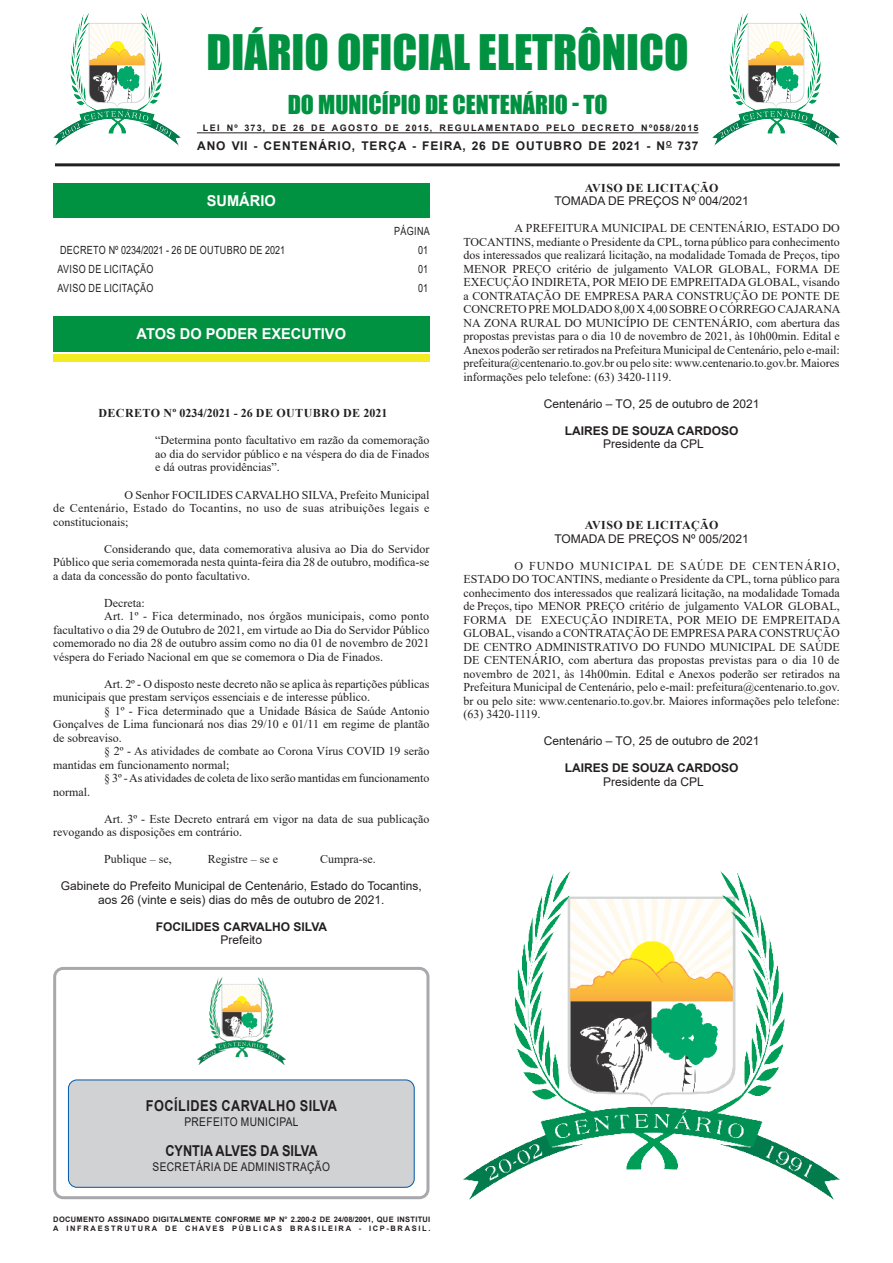
<style>
.page{position:relative;width:893px;height:1263px;background:#fff}
.page>*{position:absolute;margin:0;border:0;box-sizing:border-box;transform-origin:0 0}
.t1{font:45px "Impact";color:#009241}
.t2{font:24px "Impact";color:#009241}
.Chancela{font:700 15px "Arial";color:#fff}
.t3{font:700 15px "Arial";letter-spacing:.035em;color:#231f20;scale:.85 1}
.t4{font:700 15px "Arial";color:#231f20;scale:.85 1}
.CORPO_DE_TEXTO{font:12px/13.5px "Times New Roman";color:#231f20;text-align:justify}
.CIDADE{font:12px/13.5px "Arial";color:#231f20;text-align:center}
.EMENTA{font:12px/13.5px "Times New Roman";color:#231f20;text-align:justify}
.CARGO{font:12px "Arial";color:#231f20}
.TITULOS{font:700 12px "Times New Roman";letter-spacing:.035em;color:#231f20}
.NOME{font:700 12px "Arial";color:#231f20}
.NOME-2{font:700 12px "Arial";letter-spacing:.075em;color:#231f20}
.CIDADE-2{font:12px "Arial";letter-spacing:.035em;color:#231f20;scale:.85 1}
.Sumario{font:11.25px "Arial";letter-spacing:.035em;color:#231f20;scale:.8 1}
.t5{font:700 9px "Arial";letter-spacing:.155em;color:#231f20}
.t6{font:700 7.5px "Arial";letter-spacing:.04em;color:#231f20}
.t7{font:700 7.5px "Arial";letter-spacing:.225em;color:#231f20}
</style>
<div class="page">
<hr style="left:55px;top:163px;width:785px;height:3px;background:#231f20">
<hr style="left:197px;top:132px;width:501px;height:1px;background:#231f20">
<img style="left:712px;top:13px;width:128px;height:133px">
<img style="left:53px;top:13px;width:128px;height:133px">
<div style="left:53px;top:184px;width:376px;height:34px;background:#009241"></div>
<div style="left:53px;top:354px;width:376px;height:7px;background:#f4ec23"></div>
<div style="left:53px;top:316px;width:376px;height:36px;background:#009241"></div>
<div style="left:53px;top:967px;width:376px;height:232px;border:3px solid #a8a9ad;border-radius:9px"></div>
<div style="left:68px;top:1080px;width:346px;height:107px;background:#d1d2d4;border-radius:9px"></div>
<div style="left:68px;top:1080px;width:346px;height:107px;border:1px solid #0057a8;border-radius:9px"></div>
<img style="left:197px;top:977px;width:88px;height:87px">
<img style="left:463px;top:871px;width:377px;height:328px">
<p class="t1" style="left:207px;top:18px;width:483px">DIÁRIO OFICIAL ELETRÔNICO</p>
<p class="t2" style="left:288px;top:86px;width:321px">DO MUNICÍPIO DE CENTENÁRIO - TO</p>
<p class="t5" style="left:203px;top:121px;width:497px">LEI Nº 373, DE 26 DE AGOSTO DE 2015, REGULAMENTADO PELO DECRETO Nº058/2015</p>
<p class="NOME-2" style="left:197px;top:138px;width:503px">ANO VII - CENTENÁRIO, TERÇA - FEIRA, 26 DE OUTUBRO DE 2021 - N<sup>O</sup> 737</p>
<p class="Chancela" style="left:207px;top:190px;width:70px">SUMÁRIO</p>
<p class="Sumario" style="left:394px;top:223px;width:46px">PÁGINA</p>
<p class="Sumario" style="left:60px;top:242px;width:283px">DECRETO Nº 0234/2021 - 26 DE OUTUBRO DE 2021</p>
<p class="Sumario" style="left:418px;top:242px;width:14px">01</p>
<p class="Sumario" style="left:58px;top:261px;width:121px">AVISO DE LICITAÇÃO</p>
<p class="Sumario" style="left:418px;top:261px;width:14px">01</p>
<p class="Sumario" style="left:58px;top:280px;width:121px">AVISO DE LICITAÇÃO</p>
<p class="Sumario" style="left:418px;top:280px;width:14px">01</p>
<p class="Chancela" style="left:137px;top:323px;width:211px">ATOS DO PODER EXECUTIVO</p>
<p class="TITULOS" style="left:98px;top:405px;width:290px">DECRETO Nº 0234/2021 - 26 DE OUTUBRO DE 2021</p>
<p class="EMENTA" style="left:155px;top:433px;width:276px">“Determina ponto facultativo em razão da comemoração ao dia do servidor público e na véspera do dia de Finados e dá outras providências”.</p>
<p class="CORPO_DE_TEXTO" style="left:53px;top:487px;width:378px;text-indent:71px">O Senhor FOCILIDES CARVALHO SILVA, Prefeito Municipal de Centenário, Estado do Tocantins, no uso de suas atribuições legais e constitucionais;</p>
<p class="CORPO_DE_TEXTO" style="left:53px;top:541px;width:378px;text-indent:51px">Considerando que, data comemorativa alusiva ao Dia do Servidor Público que seria comemorada nesta quinta-feira dia 28 de outubro, modifica-se a data da concessão do ponto facultativo.</p>
<p class="CORPO_DE_TEXTO" style="left:104px;top:595px;width:42px">Decreta:</p>
<p class="CORPO_DE_TEXTO" style="left:53px;top:609px;width:378px;text-indent:51px">Art. 1º - Fica determinado, nos órgãos municipais, como ponto facultativo o dia 29 de Outubro de 2021, em virtude ao Dia do Servidor Público comemorado no dia 28 de outubro assim como no dia 01 de novembro de 2021 véspera do Feriado Nacional em que se comemora o Dia de Finados.</p>
<p class="CORPO_DE_TEXTO" style="left:53px;top:676px;width:378px;text-indent:51px">Art. 2º - O disposto neste decreto não se aplica às repartições públicas municipais que prestam serviços essenciais e de interesse público.</p>
<p class="CORPO_DE_TEXTO" style="left:53px;top:703px;width:378px;text-indent:51px">§ 1º - Fica determinado que a Unidade Básica de Saúde Antonio Gonçalves de Lima funcionará nos dias 29/10 e 01/11 em regime de plantão de sobreaviso.</p>
<p class="CORPO_DE_TEXTO" style="left:53px;top:744px;width:378px;text-indent:51px">§ 2º - As atividades de combate ao Corona Vírus COVID 19 serão mantidas em funcionamento normal;</p>
<p class="CORPO_DE_TEXTO" style="left:104px;top:771px;width:327px">§ 3º - As atividades de coleta de lixo serão mantidas em funcionamento</p>
<p class="CORPO_DE_TEXTO" style="left:53px;top:784px;width:38px">normal.</p>
<p class="CORPO_DE_TEXTO" style="left:53px;top:811px;width:378px;text-indent:51px">Art. 3º - Este Decreto entrará em vigor na data de sua publicação revogando as disposições em contrário.</p>
<p class="CORPO_DE_TEXTO" style="left:104px;top:852px;width:69px">Publique – se,</p>
<p class="CORPO_DE_TEXTO" style="left:208px;top:852px;width:72px">Registre – se e</p>
<p class="CORPO_DE_TEXTO" style="left:320px;top:852px;width:57px">Cumpra-se.</p>
<p class="CIDADE" style="left:61px;top:879px;width:362px">Gabinete do Prefeito Municipal de Centenário, Estado do Tocantins, aos 26 (vinte e seis) dias do mês de outubro de 2021.</p>
<p class="NOME" style="left:156px;top:918px;width:173px">FOCILIDES CARVALHO SILVA</p>
<p class="CARGO" style="left:221px;top:931px;width:43px">Prefeito</p>
<p class="TITULOS" style="left:585px;top:179px;width:135px">AVISO DE LICITAÇÃO</p>
<p class="CARGO" style="left:554px;top:193px;width:196px">TOMADA DE PREÇOS Nº 004/2021</p>
<p class="CORPO_DE_TEXTO" style="left:463px;top:221px;width:379px;text-indent:51px">A PREFEITURA MUNICIPAL DE CENTENÁRIO, ESTADO DO TOCANTINS, mediante o Presidente da CPL, torna público para conhecimento dos interessados que realizará licitação, na modalidade Tomada de Preços, tipo MENOR PREÇO critério de julgamento VALOR GLOBAL, FORMA DE EXECUÇÃO INDIRETA, POR MEIO DE EMPREITADA GLOBAL, visando a CONTRATAÇÃO DE EMPRESA PARA CONSTRUÇÃO DE PONTE DE CONCRETO PRE MOLDADO 8,00 X 4,00 SOBRE O CÓRREGO CAJARANA NA ZONA RURAL DO MUNICÍPIO DE CENTENÁRIO, com abertura das propostas previstas para o dia 10 de novembro de 2021, às 10h00min. Edital e Anexos poderão ser retirados na Prefeitura Municipal de Centenário, pelo e-mail: prefeitura@centenario.to.gov.br ou pelo site: www.centenario.to.gov.br. Maiores informações pelo telefone: (63) 3420-1119.</p>
<p class="CIDADE" style="left:544px;top:397px;width:217px">Centenário – TO, 25 de outubro de 2021</p>
<p class="NOME" style="left:565px;top:422px;width:175px">LAIRES DE SOUZA CARDOSO</p>
<p class="CARGO" style="left:603px;top:436px;width:102px">Presidente da CPL</p>
<p class="TITULOS" style="left:585px;top:516px;width:135px">AVISO DE LICITAÇÃO</p>
<p class="CARGO" style="left:554px;top:530px;width:196px">TOMADA DE PREÇOS Nº 005/2021</p>
<p class="CORPO_DE_TEXTO" style="left:463px;top:558px;width:378px;text-indent:51px">O FUNDO MUNICIPAL DE SAÚDE DE CENTENÁRIO, ESTADO DO TOCANTINS, mediante o Presidente da CPL, torna público para conhecimento dos interessados que realizará licitação, na modalidade Tomada de Preços, tipo MENOR PREÇO critério de julgamento VALOR GLOBAL, FORMA DE EXECUÇÃO INDIRETA, POR MEIO DE EMPREITADA GLOBAL, visando a CONTRATAÇÃO DE EMPRESA PARA CONSTRUÇÃO DE CENTRO ADMINISTRATIVO DO FUNDO MUNICIPAL DE SAÚDE DE CENTENÁRIO, com abertura das propostas previstas para o dia 10 de novembro de 2021, às 14h00min. Edital e Anexos poderão ser retirados na Prefeitura Municipal de Centenário, pelo e-mail: prefeitura@centenario.to.gov. br ou pelo site: www.centenario.to.gov.br. Maiores informações pelo telefone: (63) 3420-1119.</p>
<p class="CIDADE" style="left:544px;top:734px;width:217px">Centenário – TO, 25 de outubro de 2021</p>
<p class="NOME" style="left:565px;top:759px;width:175px">LAIRES DE SOUZA CARDOSO</p>
<p class="CARGO" style="left:603px;top:773px;width:102px">Presidente da CPL</p>
<p class="t3" style="left:146px;top:1095px;width:226px">FOCÍLIDES CARVALHO SILVA</p>
<p class="CIDADE-2" style="left:184px;top:1113px;width:136px">PREFEITO MUNICIPAL</p>
<p class="t4" style="left:165px;top:1140px;width:181px">CYNTIA ALVES DA SILVA</p>
<p class="CIDADE-2" style="left:153px;top:1158px;width:210px">SECRETÁRIA DE ADMINISTRAÇÃO</p>
<p class="t6" style="left:53px;top:1214px;width:379px">DOCUMENTO ASSINADO DIGITALMENTE CONFORME MP N° 2.200-2 DE 24/08/2001, QUE INSTITUI</p>
<p class="t7" style="left:53px;top:1223px;width:379px">A INFRAESTRUTURA DE CHAVES PÚBLICAS BRASILEIRA - ICP-BRASIL.</p>
</div>
